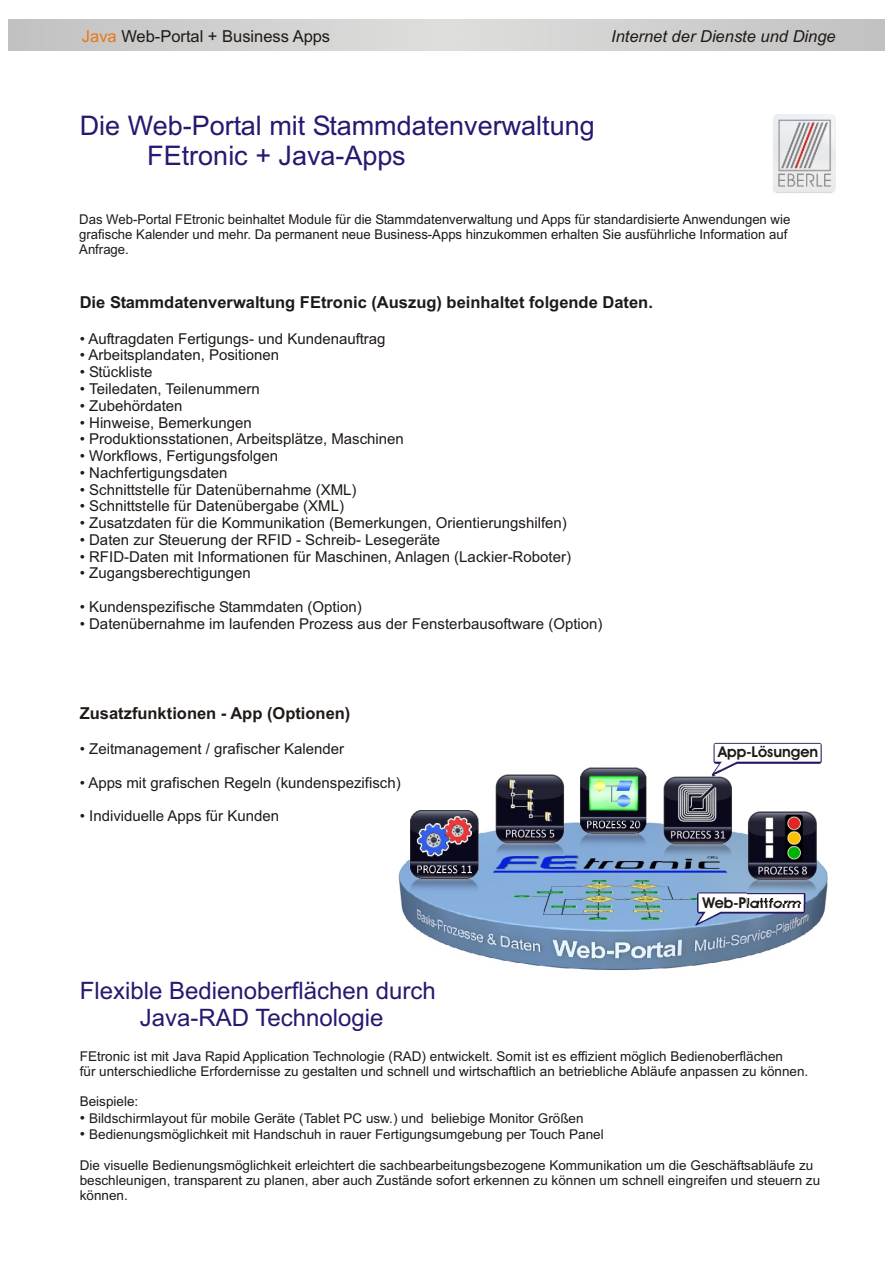
<style>
.page{position:relative;width:894px;height:1263px;background:#fff}
.page>*{position:absolute;margin:0;border:0;box-sizing:border-box;transform-origin:0 0}
.t1{font:27px/30.2px "Arial";color:#291770}
.t2{font:24px/26.8px "Arial";color:#291770;text-align:center}
.t3{font:700 16.5px "Arial";color:#1f1a17}
.t4{font:16.5px "Arial";color:#1f1a17}
.t5{font:italic 16.5px "Arial";color:#1f1a17}
.t6{font:15px "Arial";color:#1f1a17}
.t7{font:700 15px "Avant Garde Bk BT";color:#1f1a17}
.t8{font:13.5px/15.1px "Arial";color:#1f1a17}
.s1{color:#e87817}
.s2{font-size:15px}
</style>
<div class="page">
<img style="left:773px;top:115px;width:63px;height:78px">
<div style="left:9px;top:19px;width:875px;height:31px;background:linear-gradient(to right,#d0d0cf,#d0d0cf)"></div>
<img style="left:398px;top:822px;width:430px;height:149px">
<img style="left:695px;top:892px;width:110px;height:34px">
<img style="left:579px;top:767px;width:69px;height:89px">
<img style="left:711px;top:743px;width:111px;height:32px">
<img style="left:662px;top:775px;width:70px;height:92px">
<img style="left:409px;top:810px;width:71px;height:93px">
<img style="left:747px;top:811px;width:70px;height:92px">
<img style="left:494px;top:774px;width:71px;height:92px">
<p class="t4" style="left:82px;top:30px;width:250px"><span class="s1">Java</span> Web-Portal + Business Apps</p>
<p class="t5" style="left:611px;top:30px;width:226px">Internet der Dienste und Dinge</p>
<h1 class="t1" style="left:147px;top:113px;width:449px;text-indent:-68px">Die Web-Portal mit Stammdatenverwaltung<br>FEtronic + Java-Apps</h1>
<p class="t8" style="left:79px;top:213px;width:713px">Das Web-Portal FEtronic beinhaltet Module für die Stammdatenverwaltung und Apps für standardisierte Anwendungen wie grafische Kalender und mehr. Da permanent neue Business-Apps hinzukommen erhalten Sie ausführliche Information auf<br>Anfrage.</p>
<p class="t3" style="left:80px;top:296px;width:575px">Die Stammdatenverwaltung FEtronic (Auszug) beinhaltet folgende Daten.</p>
<p class="t6" style="left:80px;top:333px;width:307px">• Auftragdaten Fertigungs- und Kundenauftrag</p>
<p class="t6" style="left:80px;top:350px;width:201px">• Arbeitsplandaten, Positionen</p>
<p class="t6" style="left:80px;top:366px;width:74px">• Stückliste</p>
<p class="t6" style="left:80px;top:383px;width:182px">• Teiledaten, Teilenummern</p>
<p class="t6" style="left:80px;top:400px;width:104px">• Zubehördaten</p>
<p class="t6" style="left:80px;top:417px;width:173px">• Hinweise, Bemerkungen</p>
<p class="t6" style="left:80px;top:433px;width:326px">• Produktionsstationen, Arbeitsplätze, Maschinen</p>
<p class="t6" style="left:80px;top:450px;width:200px">• Workflows, Fertigungsfolgen</p>
<p class="t6" style="left:80px;top:467px;width:149px">• Nachfertigungsdaten</p>
<p class="t6" style="left:80px;top:484px;width:278px">• Schnittstelle für Datenübernahme (XML)</p>
<p class="t6" style="left:80px;top:500px;width:266px">• Schnittstelle für Datenübergabe (XML)</p>
<p class="t6" style="left:80px;top:517px;width:489px">• Zusatzdaten für die Kommunikation (Bemerkungen, Orientierungshilfen)</p>
<p class="t6" style="left:80px;top:534px;width:362px">• Daten zur Steuerung der RFID - Schreib- Lesegeräte</p>
<p class="t6" style="left:80px;top:551px;width:493px">• RFID-Daten mit Informationen für Maschinen, Anlagen (Lackier-Roboter)</p>
<p class="t6" style="left:80px;top:567px;width:173px">• Zugangsberechtigungen</p>
<p class="t6" style="left:80px;top:601px;width:283px">• Kundenspezifische Stammdaten (Option)</p>
<p class="t6" style="left:80px;top:618px;width:524px">• Datenübernahme im laufenden Prozess aus der Fensterbausoftware (Option)</p>
<p class="t3" style="left:80px;top:707px;width:272px">Zusatzfunktionen - App (Optionen)</p>
<p class="t6" style="left:80px;top:743px;width:266px">• Zeitmanagement / grafischer Kalender</p>
<p class="t6" style="left:80px;top:777px;width:322px">• Apps mit grafischen Regeln (kundenspezifisch)</p>
<p class="t6" style="left:80px;top:810px;width:201px">• Individuelle Apps für Kunden</p>
<h2 class="t2" style="left:80px;top:979px;width:358px">Flexible Bedienoberflächen durch<br>Java-RAD Technologie</h2>
<p class="t7" style="left:718px;top:746px;width:102px">App-Lösungen</p>
<p class="t7" style="left:703px;top:897px;width:100px">Web-Plattform</p>
<p class="t8" style="left:80px;top:1050px;width:730px">FEtronic ist mit Java Rapid Application Technologie (RAD) entwickelt. Somit ist es effizient möglich Bedienoberflächen<br>für unterschiedliche Erfordernisse zu gestalten und schnell und wirtschaftlich an betriebliche Abläufe anpassen zu können.</p>
<p class="t8" style="left:80px;top:1095px;width:60px">Beispiele:</p>
<p class="t8" style="left:80px;top:1111px;width:505px"><span class="s2">•</span> Bildschirmlayout für mobile Geräte (Tablet PC usw.) und beliebige Monitor Größen</p>
<p class="t8" style="left:80px;top:1128px;width:525px"><span class="s2">•</span> Bedienungsmöglichkeit mit Handschuh in rauer Fertigungsumgebung per Touch Panel</p>
<p class="t8" style="left:80px;top:1159px;width:742px">Die visuelle Bedienungsmöglichkeit erleichtert die sachbearbeitungsbezogene Kommunikation um die Geschäftsabläufe zu beschleunigen, transparent zu planen, aber auch Zustände sofort erkennen zu können um schnell eingreifen und steuern zu können.</p>
</div>
